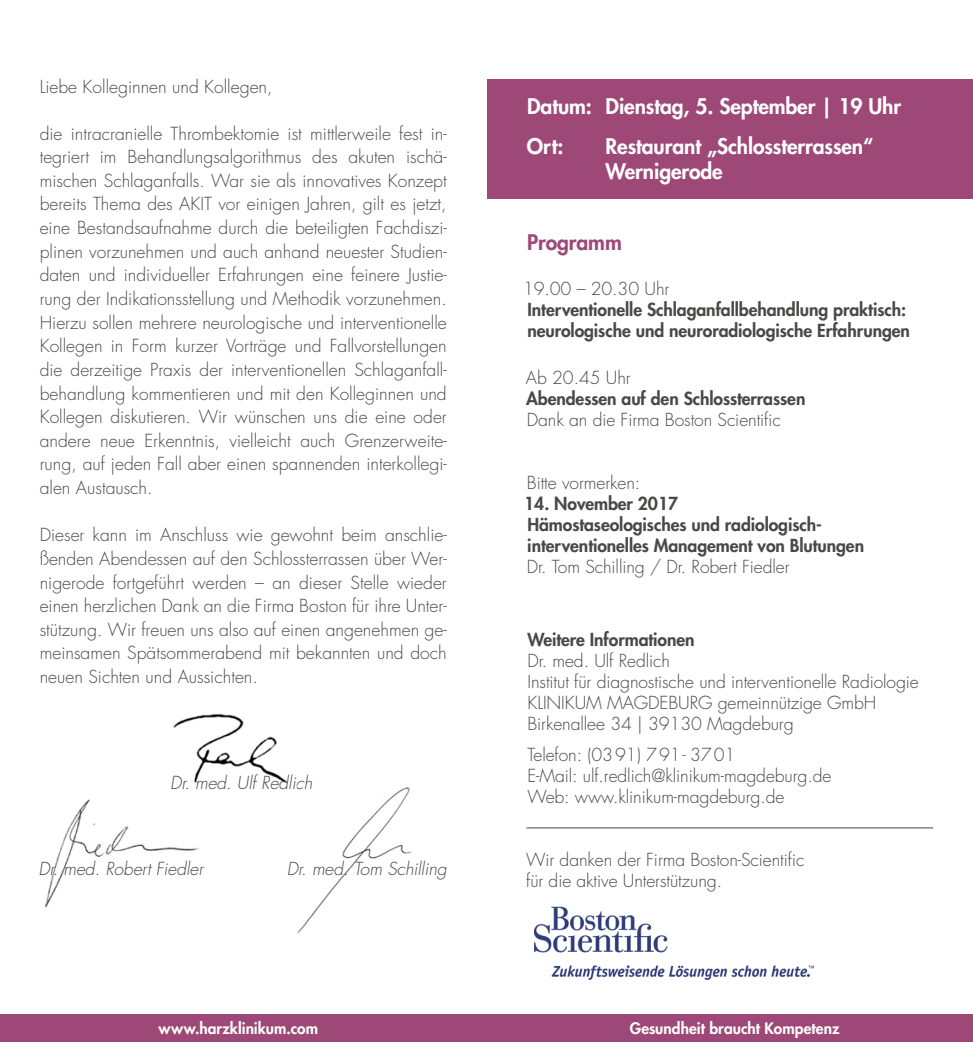
<style>
.page{position:relative;width:973px;height:1042px;background:#fff}
.page>*{position:absolute;margin:0;border:0;box-sizing:border-box;transform-origin:0 0}
.t1{font:800 21px/40.1px "Futura Std";letter-spacing:-.005em;color:#fff}
.t2{font:800 21px "Futura Std";letter-spacing:-.005em;color:#9e4877}
.t3{font:300 17.5px/23.6px "Futura Std";letter-spacing:-.005em;color:#484847}
.t4{font:800 17.5px/21px "Futura Std";letter-spacing:-.005em;color:#484847}
.t5{font:italic 300 17.5px "Futura Std";letter-spacing:-.005em;color:#484847}
.t6{font:800 15.4px "Futura Std";letter-spacing:.005em;color:#fff}
</style>
<div class="page">
<div style="left:487px;top:79px;width:485px;height:119px;background:#9e4877"></div>
<img style="left:534px;top:907px;width:278px;height:73px">
<hr style="left:526px;top:827px;width:406px;height:1px;background:#484847">
<div style="left:0;top:1014px;width:972px;height:28px;background:#9e4877"></div>
<img style="left:174px;top:713px;width:113px;height:70px">
<img style="left:298px;top:787px;width:114px;height:146px">
<img style="left:45px;top:799px;width:154px;height:109px">
<p class="t3" style="left:40px;top:76px;width:234px">Liebe Kolleginnen und Kollegen,</p>
<p class="t3" style="left:40px;top:122px;width:408px;text-align:justify">die intracranielle Thrombektomie ist mittlerweile fest in&shy;tegriert im Behandlungsalgorithmus des akuten ischä&shy;mischen Schlaganfalls. War sie als innovatives Konzept bereits Thema des AKIT vor einigen Jahren, gilt es jetzt, eine Bestandsaufnahme durch die beteiligten Fachdiszi&shy;plinen vorzunehmen und auch anhand neuester Studien&shy;daten und individueller Erfahrungen eine feinere Justie&shy;rung der Indikationsstellung und Methodik vorzunehmen.<br>Hierzu sollen mehrere neurologische und interventionelle Kollegen in Form kurzer Vorträge und Fallvorstellungen die derzeitige Praxis der interventionellen Schlaganfall&shy;behandlung kommentieren und mit den Kolleginnen und Kollegen diskutieren. Wir wünschen uns die eine oder andere neue Erkenntnis, vielleicht auch Grenzerweite&shy;rung, auf jeden Fall aber einen spannenden interkollegi&shy;alen Austausch.</p>
<p class="t3" style="left:40px;top:524px;width:408px;text-align:justify">Dieser kann im Anschluss wie gewohnt beim anschlie&shy;ßenden Abendessen auf den Schlossterrassen über Wer&shy;nigerode fortgeführt werden – an dieser Stelle wieder einen herzlichen Dank an die Firma Boston für ihre Unter&shy;stützung. Wir freuen uns also auf einen angenehmen ge&shy;meinsamen Spätsommerabend mit bekannten und doch neuen Sichten und Aussichten.</p>
<p class="t5" style="left:170px;top:771px;width:144px">Dr. med. Ulf Redlich</p>
<p class="t5" style="left:38px;top:858px;width:166px">Dr. med. Robert Fiedler</p>
<p class="t5" style="left:287px;top:857px;width:161px">Dr. med. Tom Schilling</p>
<p class="t6" style="left:158px;top:1018px;width:161px">www.harzklinikum.com</p>
<p class="t1" style="left:527px;top:86px;width:375px">Datum: Dienstag, 5. September | 19 Uhr<br>Ort:</p>
<p class="t1" style="left:605px;top:134px;width:269px;line-height:25.2px">Restaurant „Schlossterrassen“<br>Wernigerode</p>
<p class="t2" style="left:527px;top:229px;width:96px">Programm</p>
<p class="t3" style="left:523px;top:278px;width:148px">19.00 – 20.30 Uhr</p>
<p class="t4" style="left:527px;top:299px;width:384px">Interventionelle Schlaganfallbehandlung praktisch: neurologische und neuroradiologische Erfahrungen</p>
<p class="t3" style="left:526px;top:367px;width:106px">Ab 20.45 Uhr</p>
<p class="t4" style="left:526px;top:388px;width:281px">Abendessen auf den Schlossterrassen</p>
<p class="t3" style="left:527px;top:409px;width:255px">Dank an die Firma Boston Scientific</p>
<p class="t3" style="left:527px;top:472px;width:115px">Bitte vormerken:</p>
<p class="t4" style="left:524px;top:493px;width:341px">14. November 2017<br>Hämostaseologisches und radiologisch&shy;interventionelles Management von Blutungen</p>
<p class="t3" style="left:527px;top:556px;width:264px">Dr. Tom Schilling / Dr. Robert Fiedler</p>
<p class="t4" style="left:527px;top:628px;width:169px">Weitere Informationen</p>
<p class="t3" style="left:527px;top:650px;width:393px;line-height:21px">Dr. med. Ulf Redlich<br>Institut für diagnostische und interventionelle Radiologie KLINIKUM MAGDEBURG gemeinnützige GmbH Birkenallee 34 | 39130 Magdeburg</p>
<p class="t3" style="left:527px;top:744px;width:305px;line-height:21px">Telefon: (0391) 791- 3701<br>E-Mail: ulf.redlich@klinikum-magdeburg.de<br>Web: www.klinikum-magdeburg.de</p>
<p class="t3" style="left:526px;top:849px;width:279px;line-height:21px">Wir danken der Firma Boston-Scientific für die aktive Unterstützung.</p>
<p class="t6" style="left:629px;top:1018px;width:211px">Gesundheit braucht Kompetenz</p>
</div>
